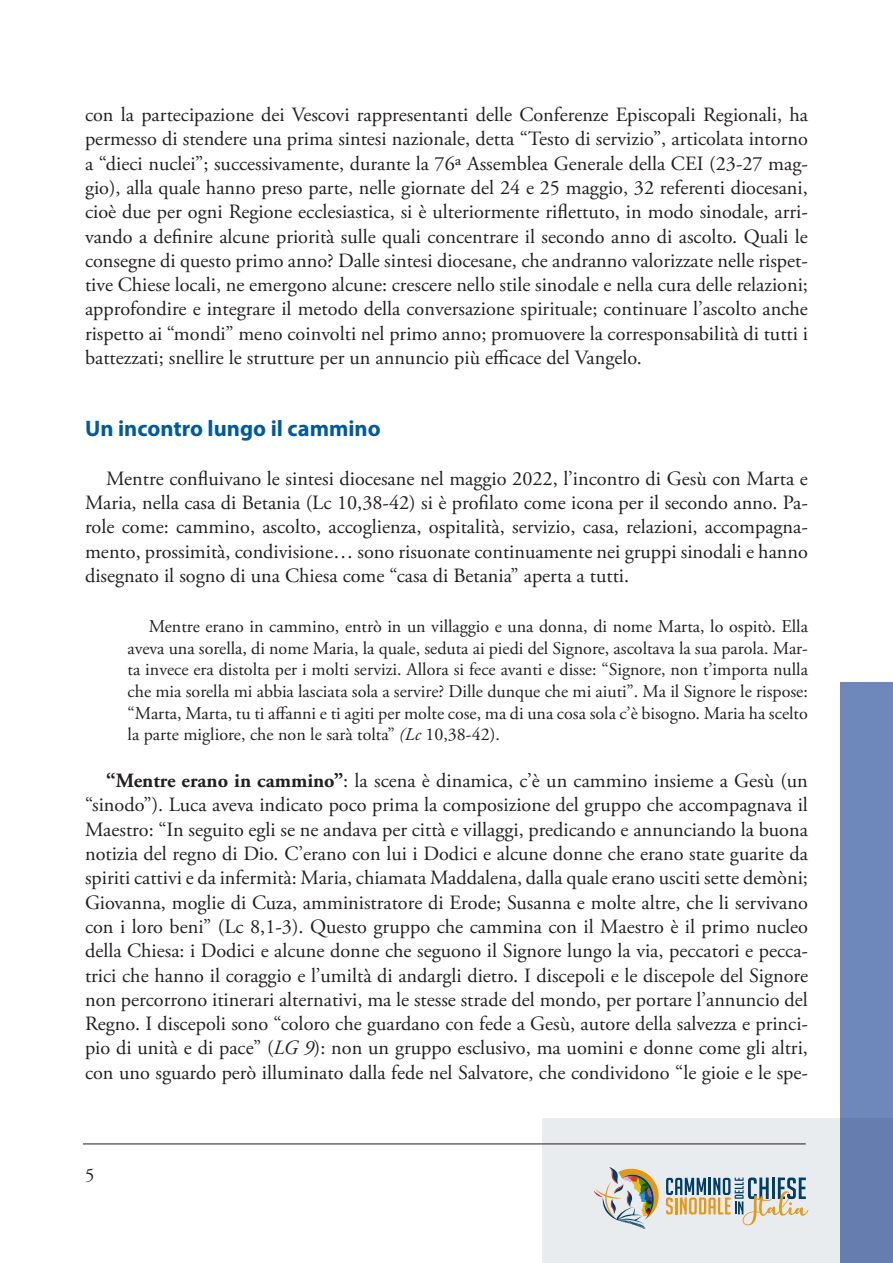
<style>
.page{position:relative;width:893px;height:1263px;background:#fff}
.page>*{position:absolute;margin:0;border:0;box-sizing:border-box;transform-origin:0 0}
.Titolo_15{font:700 22.5px "Myriad Pro";color:#015a9d}
.Testo_Myri{font:20.25px/24.3px "Adobe Garamond Pro";color:#231f20;text-align:justify}
.t1{font:18.75px "Adobe Garamond Pro";color:#231f20}
.Rientro_11{font:18px/21.6px "Adobe Garamond Pro";letter-spacing:-.01em;color:#231f20;text-align:justify}
.s1{font-style:italic}
.s2{font-weight:700}
</style>
<div class="page">
<hr style="left:83px;top:1143px;width:723px;height:1px;background:#231f20">
<div style="left:840px;top:682px;width:53px;height:581px;background:#6f88bc"></div>
<svg style="left:542px;top:1118px;width:351px;height:145px;fill:#e9ecee"></svg>
<p class="Testo_Myri" style="left:85px;top:103px;width:725px">con la partecipazione dei Vescovi rappresentanti delle Conferenze Episcopali Regionali, ha permesso di stendere una prima sintesi nazionale, detta “Testo di servizio”, articolata intorno a “dieci nuclei”; successivamente, durante la 76ª Assemblea Generale della CEI (23-27 mag&shy;gio), alla quale hanno preso parte, nelle giornate del 24 e 25 maggio, 32 referenti diocesani, cioè due per ogni Regione ecclesiastica, si è ulteriormente riflettuto, in modo sinodale, arri&shy;vando a definire alcune priorità sulle quali concentrare il secondo anno di ascolto. Quali le consegne di questo primo anno? Dalle sintesi diocesane, che andranno valorizzate nelle rispet&shy;tive Chiese locali, ne emergono alcune: crescere nello stile sinodale e nella cura delle relazioni; approfondire e integrare il metodo della conversazione spirituale; continuare l’ascolto anche rispetto ai “mondi” meno coinvolti nel primo anno; promuovere la corresponsabilità di tutti i battezzati; snellire le strutture per un annuncio più efficace del Vangelo.</p>
<p class="Titolo_15" style="left:85px;top:414px;width:297px">Un incontro lungo il cammino</p>
<p class="Testo_Myri" style="left:85px;top:467px;width:724px;text-indent:21px">Mentre confluivano le sintesi diocesane nel maggio 2022, l’incontro di Gesù con Marta e Maria, nella casa di Betania (Lc 10,38-42) si è profilato come icona per il secondo anno. Pa&shy;role come: cammino, ascolto, accoglienza, ospitalità, servizio, casa, relazioni, accompagna&shy;mento, prossimità, condivisione… sono risuonate continuamente nei gruppi sinodali e hanno disegnato il sogno di una Chiesa come “casa di Betania” aperta a tutti.</p>
<p class="Rientro_11" style="left:128px;top:616px;width:682px;text-indent:21px">Mentre erano in cammino, entrò in un villaggio e una donna, di nome Marta, lo ospitò. Ella aveva una sorella, di nome Maria, la quale, seduta ai piedi del Signore, ascoltava la sua parola. Mar&shy;ta invece era distolta per i molti servizi. Allora si fece avanti e disse: “Signore, non t’importa nulla che mia sorella mi abbia lasciata sola a servire? Dille dunque che mi aiuti”. Ma il Signore le rispose: “Marta, Marta, tu ti affanni e ti agiti per molte cose, ma di una cosa sola c’è bisogno. Maria ha scelto la parte migliore, che non le sarà tolta” <span class="s1">(Lc</span> 10,38-42).</p>
<p class="Testo_Myri" style="left:85px;top:769px;width:724px;text-indent:21px"><span class="s2">“Mentre erano in cammino”</span>: la scena è dinamica, c’è un cammino insieme a Gesù (un “sinodo”). Luca aveva indicato poco prima la composizione del gruppo che accompagnava il Maestro: “In seguito egli se ne andava per città e villaggi, predicando e annunciando la buona notizia del regno di Dio. C’erano con lui i Dodici e alcune donne che erano state guarite da spiriti cattivi e da infermità: Maria, chiamata Maddalena, dalla quale erano usciti sette demòni; Giovanna, moglie di Cuza, amministratore di Erode; Susanna e molte altre, che li servivano con i loro beni” (Lc 8,1-3). Questo gruppo che cammina con il Maestro è il primo nucleo della Chiesa: i Dodici e alcune donne che seguono il Signore lungo la via, peccatori e pecca&shy;trici che hanno il coraggio e l’umiltà di andargli dietro. I discepoli e le discepole del Signore non percorrono itinerari alternativi, ma le stesse strade del mondo, per portare l’annuncio del Regno. I discepoli sono “coloro che guardano con fede a Gesù, autore della salvezza e princi&shy;pio di unità e di pace” (<span class="s1">LG 9</span>): non un gruppo esclusivo, ma uomini e donne come gli altri, con uno sguardo però illuminato dalla fede nel Salvatore, che condividono “le gioie e le spe-</p>
<p class="t1" style="left:85px;top:1164px;width:11px">5</p>
</div>
